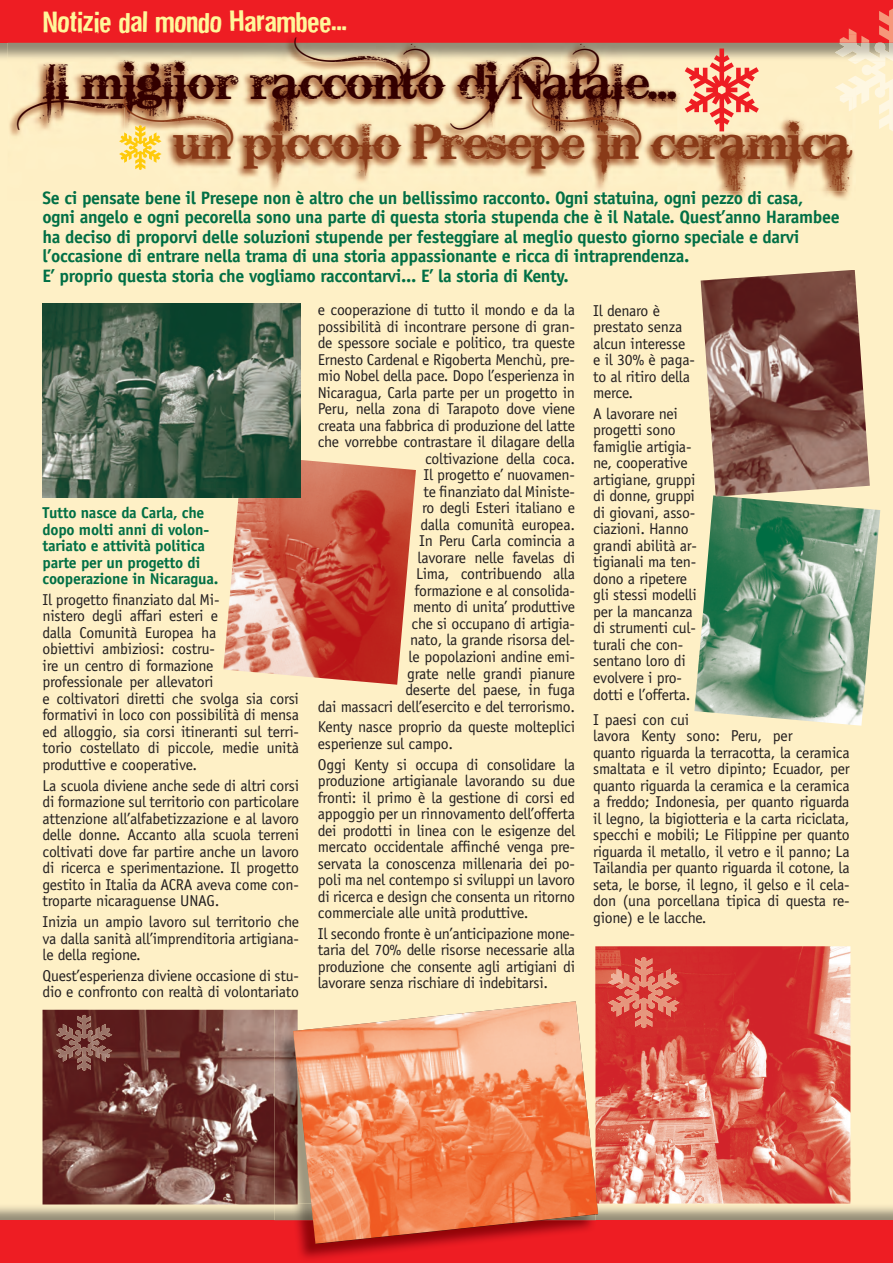
<style>
.page{position:relative;width:893px;height:1263px;background:#fff}
.page>*{position:absolute;margin:0;border:0;box-sizing:border-box;transform-origin:0 0}
.t1{font:48px "Bleeding Cowboys";color:#300}
.t2{font:48px "Bleeding Cowboys";color:#893a18}
.t3{font:27px "Dirtyhouse";color:#fff79a}
.t4{font:700 18px/19.5px "Officina Sans";letter-spacing:-.02em;color:#016f45}
.t5{font:15.75px/16.5px "Officina Sans";letter-spacing:-.015em;color:#231f20}
.t6{font:700 15.75px/16.5px "Officina Sans";letter-spacing:-.015em;color:#016f45}
</style>
<div class="page">
<div style="left:0;top:23px;width:893px;height:1236px;background:#fef0c6"></div>
<div style="left:0;top:0;width:893px;height:43px;background:#ee1d23"></div>
<img style="left:0;top:1203px;width:893px;height:17px">
<div style="left:0;top:1220px;width:893px;height:43px;background:#ee1d23"></div>
<img style="left:8px;top:43px;width:846px;height:157px">
<img style="left:8px;top:38px;width:832px;height:5px">
<img style="left:124px;top:97px;width:728px;height:94px">
<svg style="left:685px;top:48px;width:74px;height:83px"></svg>
<svg style="left:119px;top:125px;width:43px;height:45px"></svg>
<img style="left:835px;top:43px;width:12px;height:14px">
<img style="left:840px;top:37px;width:7px;height:6px">
<svg style="left:847px;top:9px;width:46px;height:122px"></svg>
<img style="left:835px;top:76px;width:21px;height:34px">
<img style="left:840px;top:97px;width:12px;height:15px">
<img style="left:694px;top:496px;width:186px;height:230px">
<img style="left:701px;top:270px;width:169px;height:226px">
<img style="left:223px;top:460px;width:193px;height:225px">
<img style="left:43px;top:1010px;width:232px;height:194px">
<img style="left:595px;top:946px;width:255px;height:257px">
<img style="left:275px;top:1009px;width:18px;height:194px">
<img style="left:275px;top:1203px;width:175px;height:56px">
<img style="left:293px;top:1001px;width:305px;height:243px">
<img style="left:43px;top:303px;width:258px;height:194px">
<img style="left:608px;top:957px;width:71px;height:71px">
<img style="left:56px;top:1015px;width:56px;height:56px">
<h2 class="t3" style="left:43px;top:3px;width:305px">Notizie dal mondo Harambee...</h2>
<h1 class="t1" style="left:43px;top:54px;width:636px">Il miglior racconto di Natale...</h1>
<h1 class="t2" style="left:175px;top:114px;width:677px">unpiccolo Presepe inceramica</h1>
<p class="t4" style="left:43px;top:188px;width:799px">Se ci pensate bene il Presepe non è altro che un bellissimo racconto. Ogni statuina, ogni pezzo di casa, ogni angelo e ogni pecorella sono una parte di questa storia stupenda che è il Natale. Quest’anno Harambee ha deciso di proporvi delle soluzioni stupende per festeggiare al meglio questo giorno speciale e darvi l’occasione di entrare nella trama di una storia appassionante e ricca di intraprendenza.<br>E’ proprio questa storia che vogliamo raccontarvi... E’ la storia di Kenty.</p>
<p class="t6" style="left:43px;top:504px;width:177px">Tutto nasce da Carla, che dopo molti anni di volon&shy;tariato e attività politica parte per un progetto di cooperazione in Nicaragua.</p>
<p class="t5" style="left:43px;top:591px;width:258px">Il progetto finanziato dal Mi-<br>nistero degli affari esteri e<br>dalla Comunità Europea ha<br>obiettivi ambiziosi: costru-<br>ire un centro di formazione<br>professionale per allevatori<br>e coltivatori diretti che svolga sia corsi formativi in loco con possibilità di mensa ed alloggio, sia corsi itineranti sul terri&shy;torio costellato di piccole, medie unità produttive e cooperative.</p>
<p class="t5" style="left:43px;top:777px;width:258px;text-align:justify">La scuola diviene anche sede di altri corsi di formazione sul territorio con particolare attenzione all’alfabetizzazione e al lavoro delle donne. Accanto alla scuola terreni coltivati dove far partire anche un lavoro di ricerca e sperimentazione. Il progetto gestito in Italia da ACRA aveva come con&shy;troparte nicaraguense UNAG.</p>
<p class="t5" style="left:43px;top:913px;width:258px;text-align:justify">Inizia un ampio lavoro sul territorio che va dalla sanità all’imprenditoria artigiana&shy;le della regione.</p>
<p class="t5" style="left:43px;top:967px;width:258px">Quest’esperienza diviene occasione di stu&shy;dio e confronto con realtà di volontariato</p>
<p class="t5" style="left:318px;top:302px;width:259px;text-align:right">e cooperazione di tutto il mondo e da la possibilità di incontrare persone di gran&shy;de spessore sociale e politico, tra queste<br>Ernesto Cardenal e Rigoberta Menchù, pre&shy;mio Nobel della pace. Dopo l’esperienza in<br>Nicaragua, Carla parte per un progetto in<br>Peru, nella zona di Tarapoto dove viene creata una fabbrica di produzione del latte che vorrebbe contrastare il dilagare della coltivazione della coca.<br>Il progetto e’ nuovamen-<br>te finanziato dal Ministe-<br>ro degli Esteri italiano e<br>dalla comunità europea.<br>In Peru Carla comincia a<br>lavorare nelle favelas di<br>Lima, contribuendo alla<br>formazione e al consolida-<br>mento di unita’ produttive<br>che si occupano di artigia-<br>nato, la grande risorsa del-<br>le popolazioni andine emi-<br>grate nelle grandi pianure<br>deserte del paese, in fuga<br>dai massacri dell’esercito e del terrorismo.</p>
<p class="t5" style="left:318px;top:719px;width:259px">Kenty nasce proprio da queste molteplici esperienze sul campo.</p>
<p class="t5" style="left:318px;top:756px;width:259px;text-align:justify">Oggi Kenty si occupa di consolidare la produzione artigianale lavorando su due fronti: il primo è la gestione di corsi ed appoggio per un rinnovamento dell’offerta dei prodotti in linea con le esigenze del mercato occidentale affinché venga pre&shy;servata la conoscenza millenaria dei po&shy;poli ma nel contempo si sviluppi un lavoro di ricerca e design che consenta un ritorno commerciale alle unità produttive.</p>
<p class="t5" style="left:318px;top:925px;width:259px;text-align:justify">Il secondo fronte è un’anticipazione mone&shy;taria del 70% delle risorse necessarie alla produzione che consente agli artigiani di lavorare senza rischiare di indebitarsi.</p>
<p class="t5" style="left:593px;top:302px;width:103px">Il denaro è prestato senza alcun interesse e il 30% è paga&shy;to al ritiro della merce.</p>
<p class="t5" style="left:593px;top:405px;width:105px">A lavorare nei progetti sono famiglie artigia&shy;ne, cooperative artigiane, gruppi di donne, gruppi di giovani, asso&shy;ciazioni. Hanno grandi abilità ar&shy;tigianali ma ten&shy;dono a ripetere gli stessi modelli per la mancanza di strumenti cul&shy;turali che con&shy;sentano loro di evolvere i pro&shy;dotti e l’offerta.</p>
<p class="t5" style="left:593px;top:711px;width:258px">I paesi con cui<br>lavora Kenty sono: Peru, per<br>quanto riguarda la terracotta, la ceramica smaltata e il vetro dipinto; Ecuador, per quanto riguarda la ceramica e la ceramica a freddo; Indonesia, per quanto riguarda il legno, la bigiotteria e la carta riciclata, specchi e mobili; Le Filippine per quanto riguarda il metallo, il vetro e il panno; La Tailandia per quanto riguarda il cotone, la seta, le borse, il legno, il gelso e il cela&shy;don (una porcellana tipica di questa re&shy;gione) e le lacche.</p>
</div>
